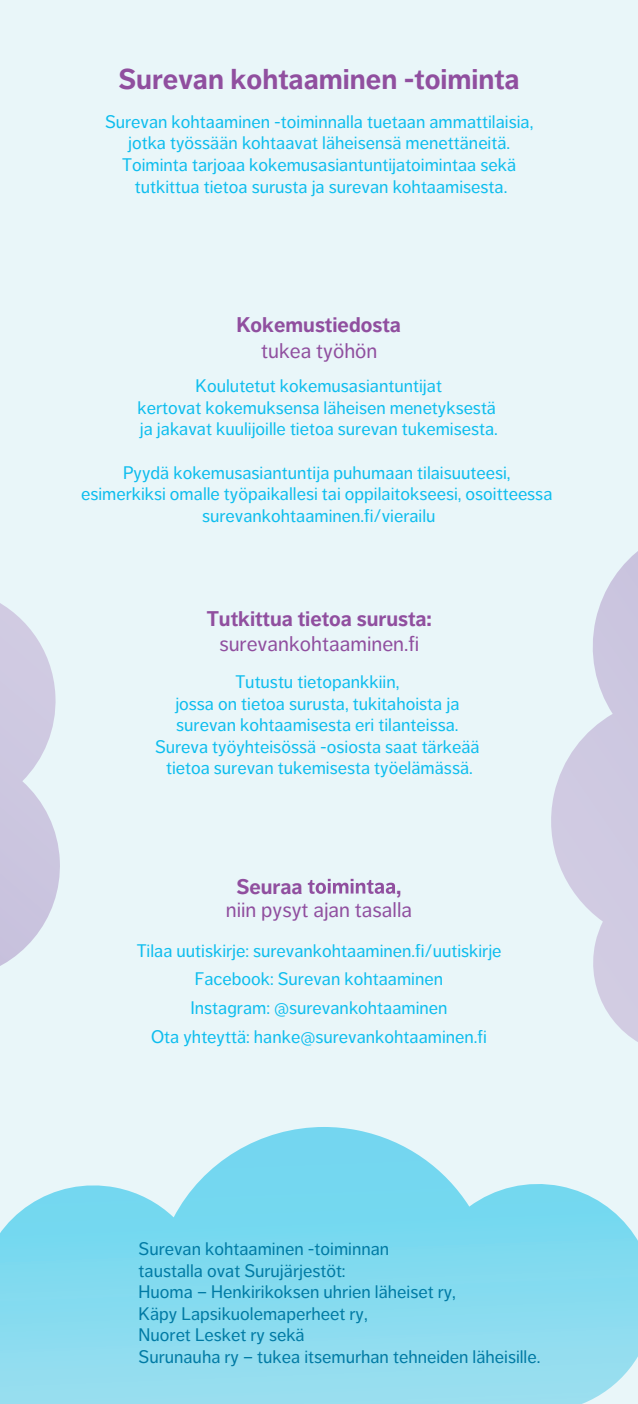
<style>
.page{position:relative;width:638px;height:1404px;background:#fff}
.page>*{position:absolute;margin:0;border:0;box-sizing:border-box;transform-origin:0 0}
.t1{font:700 28.5px "Dagny Pro";color:#904f9f}
.t2{font:21px "Dagny Pro";color:#904f9f}
.t3{font:700 21px "Dagny Pro";color:#904f9f}
.t4{font:18px/21.6px "Dagny Pro";color:#0dbdee;text-align:center}
.t5{font:18px/21.6px "Dagny Pro";color:#007aa4}
</style>
<div class="page">
<div style="left:0;top:0;width:638px;height:1403px;background:#e9f6f9"></div>
<svg style="left:551px;top:551px;width:87px;height:491px"></svg>
<svg style="left:0;top:1127px;width:638px;height:276px"></svg>
<svg style="left:308px;top:878px;width:87px;height:15px"></svg>
<svg style="left:0;top:603px;width:62px;height:552px"></svg>
<h1 class="t1" style="left:119px;top:62px;width:403px">Surevan kohtaaminen -toiminta</h1>
<p class="t4" style="left:105px;top:111px;width:430px">Surevan kohtaaminen -toiminnalla tuetaan ammattilaisia, jotka työssään kohtaavat läheisensä menettäneitä.<br>Toiminta tarjoaa kokemusasiantuntijatoimintaa sekä tutkittua tietoa surusta ja surevan kohtaamisesta.</p>
<p class="t3" style="left:236px;top:313px;width:166px">Kokemustiedosta</p>
<p class="t2" style="left:261px;top:338px;width:118px">tukea työhön</p>
<p class="t4" style="left:137px;top:375px;width:362px">Koulutetut kokemusasiantuntijat<br>kertovat kokemuksensa läheisen menetyksestä ja jakavat kuulijoille tietoa surevan tukemisesta.</p>
<p class="t4" style="left:81px;top:461px;width:473px">Pyydä kokemusasiantuntija puhumaan tilaisuuteesi, esimerkiksi omalle työpaikallesi tai oppilaitokseesi, osoitteessa surevankohtaaminen.fi/vierailu</p>
<p class="t3" style="left:207px;top:606px;width:227px">Tutkittua tietoa surusta:</p>
<p class="t2" style="left:219px;top:632px;width:201px">surevankohtaaminen.fi</p>
<p class="t4" style="left:155px;top:671px;width:326px">Tutustu tietopankkiin,<br>jossa on tietoa surusta, tukitahoista ja surevan kohtaamisesta eri tilanteissa.<br>Sureva työyhteisössä -osiosta saat tärkeää tietoa surevan tukemisesta työelämässä.</p>
<p class="t3" style="left:236px;top:873px;width:68px">Seuraa</p>
<p class="t3" style="left:396px;top:873px;width:7px">,</p>
<p class="t2" style="left:226px;top:898px;width:188px">niin pysyt ajan tasalla</p>
<p class="t4" style="left:137px;top:936px;width:366px;line-height:28.5px">Tilaa uutiskirje: surevankohtaaminen.fi/uutiskirje Facebook: Surevan kohtaaminen<br>Instagram: @surevankohtaaminen<br>Ota yhteyttä: hanke@surevankohtaaminen.fi</p>
<p class="t5" style="left:139px;top:1237px;width:403px">Surevan kohtaaminen -toiminnan<br>taustalla ovat Surujärjestöt:<br>Huoma – Henkirikoksen uhrien läheiset ry,<br>Käpy Lapsikuolemaperheet ry,<br>Nuoret Lesket ry sekä<br>Surunauha ry – tukea itsemurhan tehneiden läheisille.</p>
</div>
